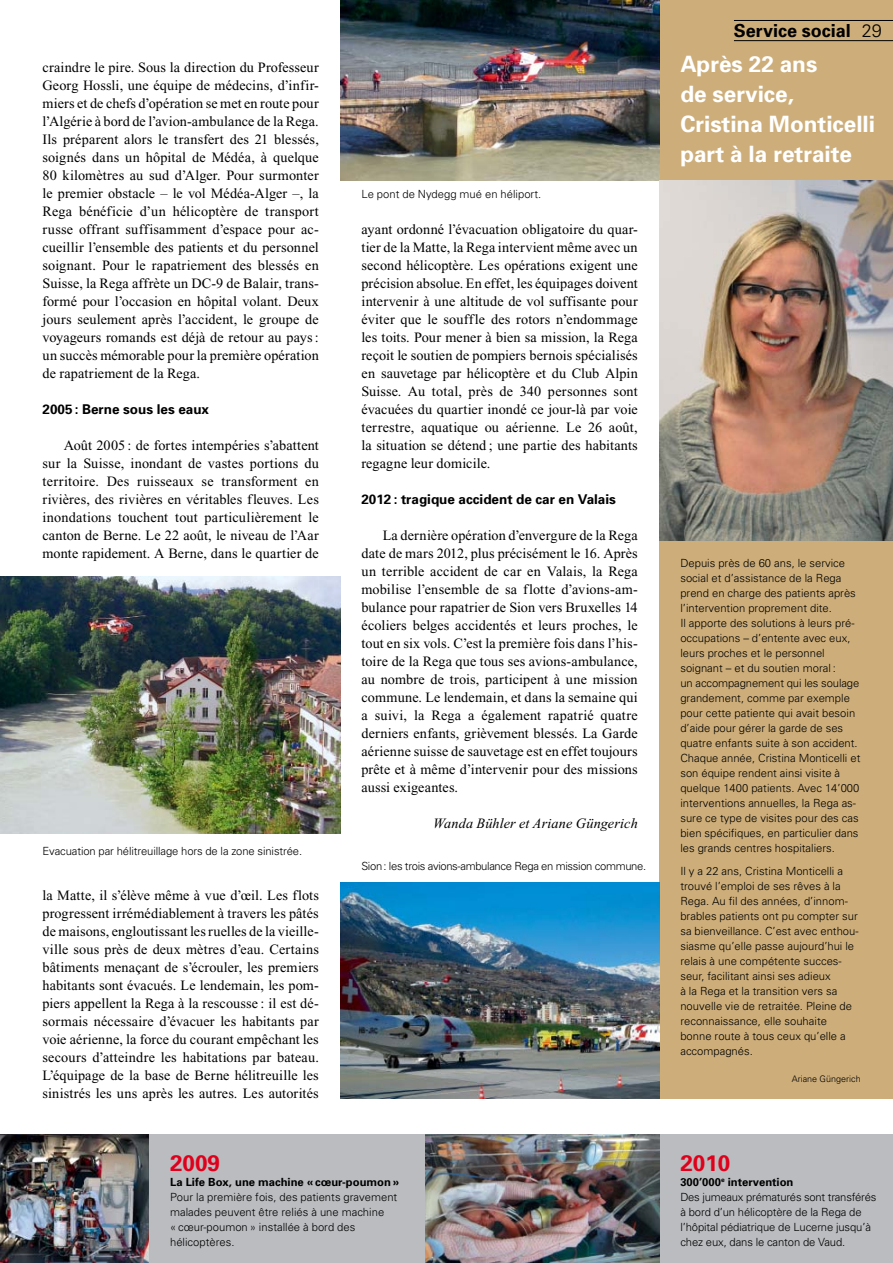
<style>
.page{position:relative;width:893px;height:1263px;background:#fff}
.page>*{position:absolute;margin:0;border:0;box-sizing:border-box;transform-origin:0 0}
.t1{font:700 22.5px/30px "Univers";color:#fff}
.t2{font:700 22.5px "Univers";color:#e0001b}
.t3{font:700 18px "Univers";color:#000}
.t4{font:300 18px "Univers";color:#000}
.t5{font:14.25px/18px "Times";letter-spacing:.01em;color:#000;text-align:justify}
.t6{font:italic 14.25px "Times";letter-spacing:.01em;color:#000}
.t7{font:700 13.5px "Univers";color:#000}
.t8{font:300 11.25px/15px "Univers";color:#000}
.t9{font:700 11.25px "Univers";color:#000}
.t10{font:300 11.25px "Univers";letter-spacing:-.03em;color:#000}
.t11{font:300 9px "Univers";color:#000}
</style>
<div class="page">
<img style="left:0;top:576px;width:340px;height:258px">
<div style="left:659px;top:0;width:234px;height:1098px;background:#cdae7a"></div>
<img style="left:340px;top:0;width:319px;height:180px">
<img style="left:340px;top:882px;width:319px;height:216px">
<hr style="left:734px;top:20px;width:159px;height:1px;background:#000">
<hr style="left:734px;top:40px;width:159px;height:1px;background:#000">
<img style="left:659px;top:180px;width:234px;height:360px">
<div style="left:0;top:1134px;width:893px;height:129px;background:#babcbf"></div>
<img style="left:0;top:1134px;width:149px;height:129px">
<img style="left:425px;top:1134px;width:234px;height:129px">
<p class="t5" style="left:43px;top:58px;width:278px">craindre le pire. Sous la direction du Professeur Georg Hossli, une équipe de médecins, d’infir&shy;miers et de chefs d’opération se met en route pour l’Algérie à bord de l’avion-ambulance de la Rega.<br>Ils préparent alors le transfert des 21 blessés, soignés dans un hôpital de Médéa, à quelque 80 kilomètres au sud d’Alger. Pour surmonter le premier obstacle – le vol Médéa-Alger –, la Rega bénéficie d’un hélicoptère de transport russe offrant suffisamment d’espace pour ac&shy;cueillir l’ensemble des patients et du personnel soignant. Pour le rapatriement des blessés en Suisse, la Rega affrète un DC-9 de Balair, trans&shy;formé pour l’occasion en hôpital volant. Deux jours seulement après l’accident, le groupe de voyageurs romands est déjà de retour au pays : un succès mémorable pour la première opération de rapatriement de la Rega.</p>
<h4 class="t7" style="left:43px;top:401px;width:168px">2005 : Berne sous les eaux</h4>
<p class="t5" style="left:43px;top:436px;width:278px;text-indent:21px">Août 2005 : de fortes intempéries s’abattent sur la Suisse, inondant de vastes portions du territoire. Des ruisseaux se transforment en rivières, des rivières en véritables fleuves. Les inondations touchent tout particulièrement le canton de Berne. Le 22 août, le niveau de l’Aar monte rapidement. A Berne, dans le quartier de</p>
<p class="t8" style="left:43px;top:843px;width:261px">Evacuation par hélitreuillage hors de la zone sinistrée.</p>
<p class="t5" style="left:43px;top:886px;width:278px">la Matte, il s’élève même à vue d’œil. Les flots progressent irrémédiablement à travers les pâtés de maisons, engloutissant les ruelles de la vieille&shy;ville sous près de deux mètres d’eau. Certains bâtiments menaçant de s’écrouler, les premiers habitants sont évacués. Le lendemain, les pom&shy;piers appellent la Rega à la rescousse : il est dé&shy;sormais nécessaire d’évacuer les habitants par voie aérienne, la force du courant empêchant les secours d’atteindre les habitations par bateau.<br>L’équipage de la base de Berne hélitreuille les sinistrés les uns après les autres. Les autorités</p>
<p class="t8" style="left:361px;top:187px;width:181px">Le pont de Nydegg mué en héliport.</p>
<p class="t5" style="left:361px;top:220px;width:278px">ayant ordonné l’évacuation obligatoire du quar&shy;tier de la Matte, la Rega intervient même avec un second hélicoptère. Les opérations exigent une précision absolue. En effet, les équipages doivent intervenir à une altitude de vol suffisante pour éviter que le souffle des rotors n’endommage les toits. Pour mener à bien sa mission, la Rega reçoit le soutien de pompiers bernois spécialisés en sauvetage par hélicoptère et du Club Alpin Suisse. Au total, près de 340 personnes sont évacuées du quartier inondé ce jour-là par voie terrestre, aquatique ou aérienne. Le 26 août, la situation se détend ; une partie des habitants regagne leur domicile.</p>
<h4 class="t7" style="left:361px;top:491px;width:256px">2012 : tragique accident de car en Valais</h4>
<p class="t5" style="left:361px;top:526px;width:278px;text-indent:21px">La dernière opération d’envergure de la Rega date de mars 2012, plus précisément le 16. Après un terrible accident de car en Valais, la Rega mobilise l’ensemble de sa flotte d’avions-am&shy;bulance pour rapatrier de Sion vers Bruxelles 14 écoliers belges accidentés et leurs proches, le tout en six vols. C’est la première fois dans l’his&shy;toire de la Rega que tous ses avions-ambulance, au nombre de trois, participent à une mission commune. Le lendemain, et dans la semaine qui a suivi, la Rega a également rapatrié quatre derniers enfants, grièvement blessés. La Garde aérienne suisse de sauvetage est en effet toujours prête et à même d’intervenir pour des missions aussi exigeantes.</p>
<p class="t6" style="left:433px;top:816px;width:206px">Wanda Bühler et Ariane Güngerich</p>
<p class="t10" style="left:361px;top:859px;width:286px">Sion: les trois avions-ambulance Rega en mission commune.</p>
<p class="t2" style="left:170px;top:1148px;width:52px">2009</p>
<p class="t9" style="left:170px;top:1174px;width:231px">La Life Box, une machine « cœur-poumon »</p>
<p class="t8" style="left:170px;top:1189px;width:229px">Pour la première fois, des patients gravement malades peuvent être reliés à une machine<br>« cœur-poumon » installée à bord des hélicoptères.</p>
<h2 class="t3" style="left:734px;top:19px;width:118px">Service social</h2>
<h3 class="t1" style="left:680px;top:49px;width:196px">Après 22 ans<br>de service,<br>Cristina Monticelli part à la retraite</h3>
<p class="t4" style="left:862px;top:20px;width:22px">29</p>
<p class="t8" style="left:680px;top:555px;width:182px">Depuis près de 60 ans, le service social et d’assistance de la Rega prend en charge des patients après l’intervention proprement dite.<br>Il apporte des solutions à leurs pré&shy;occupations – d’entente avec eux, leurs proches et le personnel soignant – et du soutien moral :<br>un accompagnement qui les soulage grandement, comme par exemple pour cette patiente qui avait besoin d’aide pour gérer la garde de ses quatre enfants suite à son accident.<br>Chaque année, Cristina Monticelli et son équipe rendent ainsi visite à quelque 1400 patients. Avec 14’000 interventions annuelles, la Rega as&shy;sure ce type de visites pour des cas bien spécifiques, en particulier dans les grands centres hospitaliers.</p>
<p class="t8" style="left:680px;top:863px;width:180px">Il y a 22 ans, Cristina Monticelli a trouvé l’emploi de ses rêves à la<br>Rega. Au fil des années, d’innom&shy;brables patients ont pu compter sur sa bienveillance. C’est avec enthou&shy;siasme qu’elle passe aujourd’hui le relais à une compétente succes&shy;seur, facilitant ainsi ses adieux<br>à la Rega et la transition vers sa nouvelle vie de retraitée. Pleine de reconnaissance, elle souhaite bonne route à tous ceux qu’elle a accompagnés.</p>
<p class="t11" style="left:792px;top:1073px;width:70px">Ariane Güngerich</p>
<p class="t2" style="left:680px;top:1148px;width:52px">2010</p>
<p class="t9" style="left:680px;top:1174px;width:115px">300’000<sup>e</sup> intervention</p>
<p class="t8" style="left:680px;top:1189px;width:198px">Des jumeaux prématurés sont transférés à bord d’un hélicoptère de la Rega de l’hôpital pédiatrique de Lucerne jusqu’à chez eux, dans le canton de Vaud.</p>
</div>
